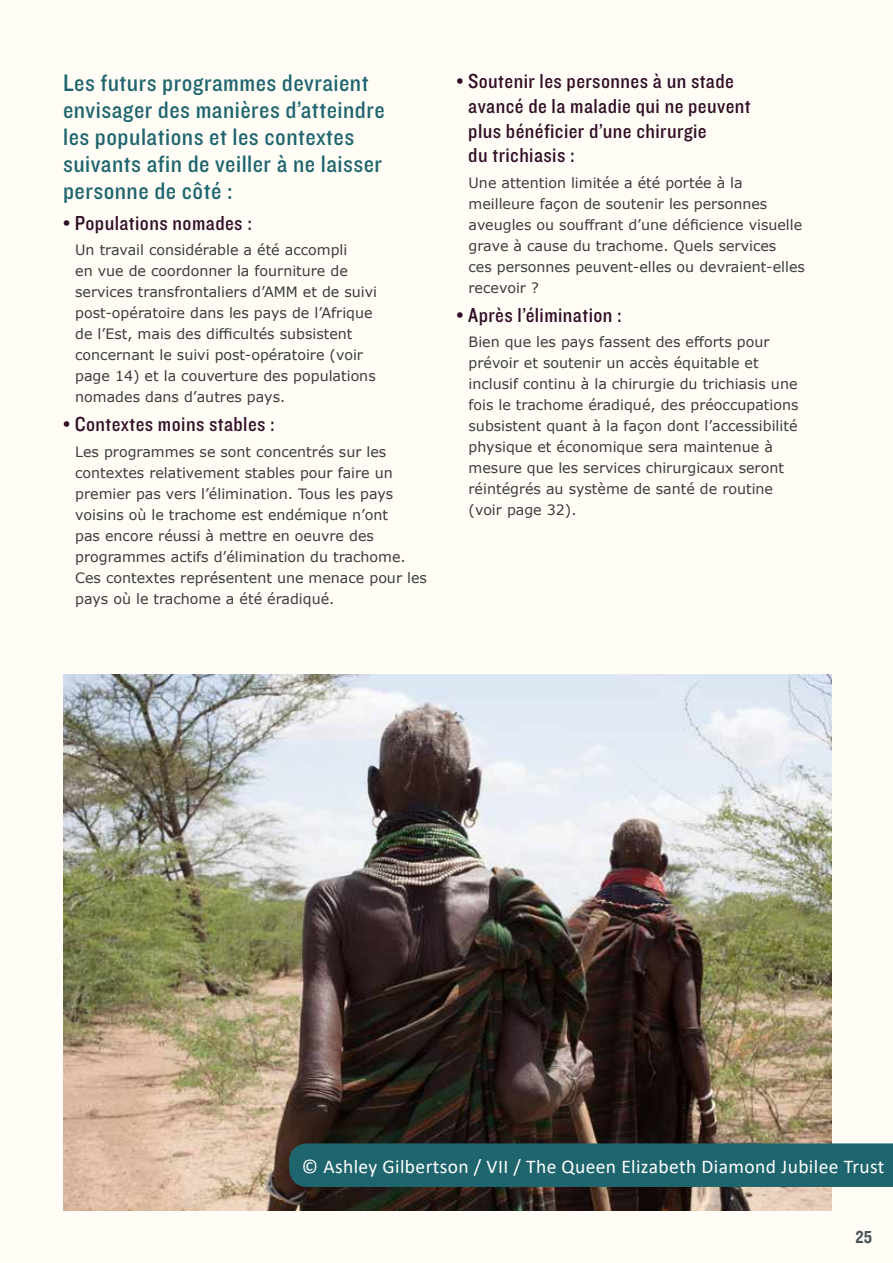
<style>
.page{position:relative;width:893px;height:1263px;background:#fffdf6}
.page>*{position:absolute;margin:0;border:0;box-sizing:border-box;transform-origin:0 0}
.t1{font:24.75px/27px "Knockout 30 Junior Welterwt";letter-spacing:.02em;color:#1f656e}
.t2{font:21px/24.8px "Knockout 30 Junior Welterwt";letter-spacing:.02em;color:#300d25}
.t3{font:19.5px "Calibri";letter-spacing:.02em;color:#fff}
.t4{font:18px "Knockout 50 Welterweight";color:#4a5656}
.t5{font:14.25px/21px "Verdana";color:#3c3c3b}
</style>
<div class="page">
<img style="left:63px;top:674px;width:769px;height:537px">
<div style="left:289px;top:1143px;width:604px;height:44px;background:#1f656e"></div>
<h1 class="t1" style="left:63px;top:68px;width:323px">Les futurs programmes devraient envisager des manières d’atteindre les populations et les contextes suivants afin de veiller à ne laisser personne de côté :</h1>
<h2 class="t2" style="left:63px;top:210px;width:191px">• Populations nomades :</h2>
<p class="t5" style="left:75px;top:240px;width:303px">Un travail considérable a été accompli<br>en vue de coordonner la fourniture de services transfrontaliers d’AMM et de suivi post‑opératoire dans les pays de l’Afrique de l’Est, mais des difficultés subsistent concernant le suivi post‑opératoire (voir page 14) et la couverture des populations nomades dans d’autres pays.</p>
<h2 class="t2" style="left:63px;top:411px;width:213px">• Contextes moins stables :</h2>
<p class="t5" style="left:75px;top:441px;width:353px">Les programmes se sont concentrés sur les contextes relativement stables pour faire un premier pas vers l’élimination. Tous les pays voisins où le trachome est endémique n’ont<br>pas encore réussi à mettre en oeuvre des programmes actifs d’élimination du trachome.<br>Ces contextes représentent une menace pour les pays où le trachome a été éradiqué.</p>
<h2 class="t2" style="left:468px;top:68px;width:284px;text-indent:-12px">• Soutenir les personnes à un stade avancé de la maladie qui ne peuvent plus bénéficier d’une chirurgie<br>du trichiasis :</h2>
<p class="t5" style="left:469px;top:172px;width:338px">Une attention limitée a été portée à la meilleure façon de soutenir les personnes aveugles ou souffrant d’une déficience visuelle grave à cause du trachome. Quels services<br>ces personnes peuvent‑elles ou devraient‑elles recevoir ?</p>
<h2 class="t2" style="left:456px;top:301px;width:167px">• Après l’élimination :</h2>
<p class="t5" style="left:469px;top:331px;width:331px">Bien que les pays fassent des efforts pour prévoir et soutenir un accès équitable et inclusif continu à la chirurgie du trichiasis une fois le trachome éradiqué, des préoccupations subsistent quant à la façon dont l’accessibilité physique et économique sera maintenue à mesure que les services chirurgicaux seront réintégrés au système de santé de routine (voir page 32).</p>
<h3 class="t3" style="left:302px;top:1152px;width:584px">© Ashley Gilbertson / VII / The Queen Elizabeth Diamond Jubilee Trust</h3>
<p class="t4" style="left:855px;top:1225px;width:18px">25</p>
</div>
